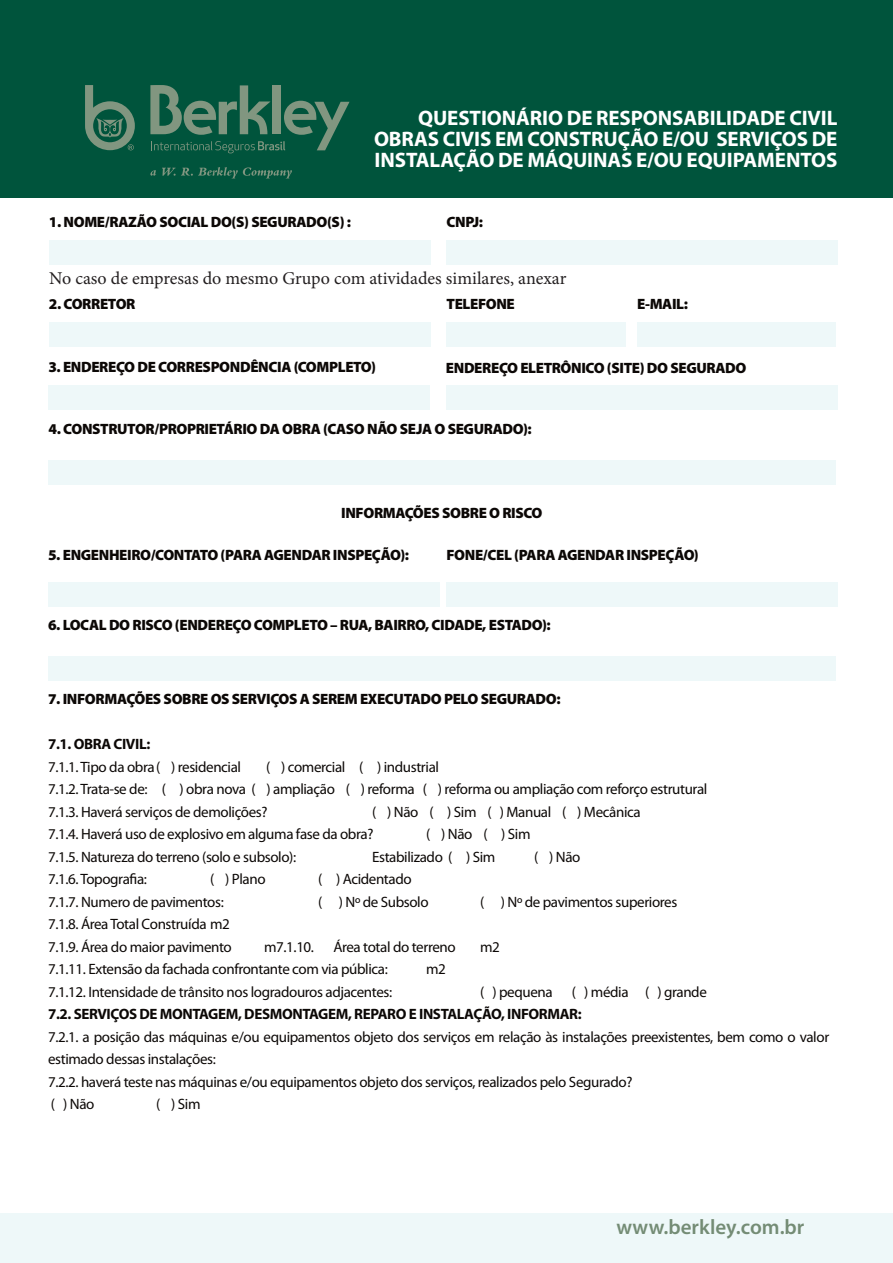
<style>
.page{position:relative;width:893px;height:1263px;background:#fff}
.page>*{position:absolute;margin:0;border:0;box-sizing:border-box;transform-origin:0 0}
.t1{font:700 21px/21px "Myriad Pro";letter-spacing:-.005em;color:#fff;text-align:justify}
.t2{font:600 21px "Myriad Pro";color:#748c75}
.t3{font:18px "Minion Pro";color:#231f20}
.t4{font:15px/22.5px "Myriad Pro";letter-spacing:-.025em;color:#0c0806}
.t5{font:900 15px "Myriad Pro";letter-spacing:-.025em;color:#0c0806}
.t6{font:700 15px "Myriad Pro";letter-spacing:-.025em;color:#0c0806}
</style>
<div class="page">
<div style="left:0;top:0;width:893px;height:198px;background:#00543c"></div>
<div style="left:0;top:1214px;width:893px;height:49px;background:#eef8f9"></div>
<svg style="left:150px;top:85px;width:200px;height:68px"></svg>
<svg style="left:150px;top:167px;width:142px;height:11px"></svg>
<svg style="left:85px;top:85px;width:50px;height:65px"></svg>
<div style="left:49px;top:240px;width:381px;height:25px;background:#eef8f9"></div>
<div style="left:49px;top:322px;width:381px;height:25px;background:#eef8f9"></div>
<div style="left:48px;top:385px;width:382px;height:25px;background:#eef8f9"></div>
<div style="left:446px;top:240px;width:392px;height:25px;background:#eef8f9"></div>
<div style="left:446px;top:322px;width:180px;height:25px;background:#eef8f9"></div>
<div style="left:637px;top:322px;width:199px;height:25px;background:#eef8f9"></div>
<div style="left:446px;top:386px;width:392px;height:24px;background:#eef8f9"></div>
<div style="left:48px;top:583px;width:392px;height:24px;background:#eef8f9"></div>
<div style="left:48px;top:656px;width:788px;height:24px;background:#eef8f9"></div>
<div style="left:446px;top:583px;width:392px;height:24px;background:#eef8f9"></div>
<div style="left:48px;top:460px;width:788px;height:25px;background:#eef8f9"></div>
<p class="t5" style="left:49px;top:212px;width:304px">1. NOME/RAZÃO SOCIAL DO(S) SEGURADO(S) :</p>
<p class="t1" style="left:374px;top:107px;width:465px;text-indent:44px">QUESTIONÁRIO DE RESPONSABILIDADE CIVIL OBRAS CIVIS EM CONSTRUÇÃO E/OU SERVIÇOS DE INSTALAÇÃO DE MÁQUINAS E/OU EQUIPAMENTOS</p>
<p class="t5" style="left:446px;top:212px;width:38px">CNPJ:</p>
<p class="t3" style="left:49px;top:266px;width:519px">No caso de empresas do mesmo Grupo com atividades similares, anexar</p>
<p class="t5" style="left:49px;top:294px;width:88px">2. CORRETOR</p>
<p class="t5" style="left:48px;top:357px;width:329px">3. ENDEREÇO DE CORRESPONDÊNCIA (COMPLETO)</p>
<p class="t5" style="left:446px;top:294px;width:70px">TELEFONE</p>
<p class="t5" style="left:637px;top:294px;width:52px">E-MAIL:</p>
<p class="t5" style="left:446px;top:357px;width:302px">ENDEREÇO ELETRÔNICO (SITE) DO SEGURADO</p>
<p class="t5" style="left:49px;top:419px;width:485px">4. CONSTRUTOR/PROPRIETÁRIO DA OBRA (CASO NÃO SEJA O SEGURADO):</p>
<p class="t5" style="left:341px;top:503px;width:203px">INFORMAÇÕES SOBRE O RISCO</p>
<p class="t5" style="left:48px;top:545px;width:363px">5. ENGENHEIRO/CONTATO (PARA AGENDAR INSPEÇÃO):</p>
<p class="t5" style="left:446px;top:545px;width:254px">FONE/CEL (PARA AGENDAR INSPEÇÃO)</p>
<p class="t5" style="left:48px;top:615px;width:504px">6. LOCAL DO RISCO (ENDEREÇO COMPLETO – RUA, BAIRRO, CIDADE, ESTADO):</p>
<p class="t5" style="left:48px;top:689px;width:514px">7. INFORMAÇÕES SOBRE OS SERVIÇOS A SEREM EXECUTADO PELO SEGURADO:</p>
<p class="t6" style="left:48px;top:734px;width:104px">7.1. OBRA CIVIL:</p>
<p class="t4" style="left:48px;top:755px;width:195px">7.1.1. Tipo da obra( ) residencial</p>
<p class="t4" style="left:266px;top:755px;width:175px">( ) comercial ( ) industrial</p>
<p class="t4" style="left:48px;top:777px;width:661px">7.1.2. Trata-se de: ( ) obra nova ( ) ampliação ( ) reforma ( ) reforma ou ampliação com reforço estrutural</p>
<p class="t4" style="left:48px;top:800px;width:221px">7.1.3. Haverá serviços de demolições?</p>
<p class="t4" style="left:372px;top:800px;width:270px">( ) Não ( ) Sim ( ) Manual ( ) Mecânica</p>
<p class="t4" style="left:48px;top:822px;width:327px">7.1.4. Haverá uso de explosivo em alguma fase da obra?</p>
<p class="t4" style="left:426px;top:822px;width:106px">( ) Não ( ) Sim</p>
<p class="t4" style="left:48px;top:845px;width:250px">7.1.5. Natureza do terreno (solo e subsolo):</p>
<p class="t4" style="left:372px;top:845px;width:125px">Estabilizado ( ) Sim</p>
<p class="t4" style="left:534px;top:845px;width:48px">( ) Não</p>
<p class="t4" style="left:48px;top:867px;width:100px">7.1.6. Topografia:</p>
<p class="t4" style="left:210px;top:867px;width:57px">( ) Plano</p>
<p class="t4" style="left:318px;top:867px;width:95px">( ) Acidentado</p>
<p class="t4" style="left:48px;top:890px;width:177px">7.1.7. Numero de pavimentos:</p>
<p class="t4" style="left:318px;top:890px;width:112px">( ) Nº de Subsolo</p>
<p class="t4" style="left:480px;top:890px;width:199px">( ) Nº de pavimentos superiores</p>
<p class="t4" style="left:48px;top:912px;width:183px">7.1.8. Área Total Construída m2</p>
<p class="t4" style="left:48px;top:935px;width:185px">7.1.9. Área do maior pavimento</p>
<p class="t4" style="left:264px;top:935px;width:51px">m7.1.10.</p>
<p class="t4" style="left:333px;top:935px;width:124px">Área total do terreno</p>
<p class="t4" style="left:480px;top:935px;width:21px">m2</p>
<p class="t4" style="left:48px;top:957px;width:341px">7.1.11. Extensão da fachada confrontante com via pública:</p>
<p class="t4" style="left:426px;top:957px;width:21px">m2</p>
<p class="t4" style="left:48px;top:980px;width:346px">7.1.12. Intensidade de trânsito nos logradouros adjacentes:</p>
<p class="t4" style="left:480px;top:980px;width:74px">( ) pequena</p>
<p class="t4" style="left:572px;top:980px;width:136px">( ) média ( ) grande</p>
<p class="t6" style="left:48px;top:1004px;width:535px">7.2. SERVIÇOS DE MONTAGEM, DESMONTAGEM, REPARO E INSTALAÇÃO, INFORMAR:</p>
<p class="t4" style="left:48px;top:1025px;width:783px">7.2.1. a posição das máquinas e/ou equipamentos objeto dos serviços em relação às instalações preexistentes, bem como o valor estimado dessas instalações:</p>
<p class="t4" style="left:48px;top:1070px;width:586px">7.2.2. haverá teste nas máquinas e/ou equipamentos objeto dos serviços, realizados pelo Segurado?</p>
<p class="t4" style="left:51px;top:1092px;width:45px">( ) Não</p>
<p class="t4" style="left:156px;top:1092px;width:46px">( ) Sim</p>
<p class="t2" style="left:617px;top:1213px;width:189px">www.berkley.com.br</p>
</div>
